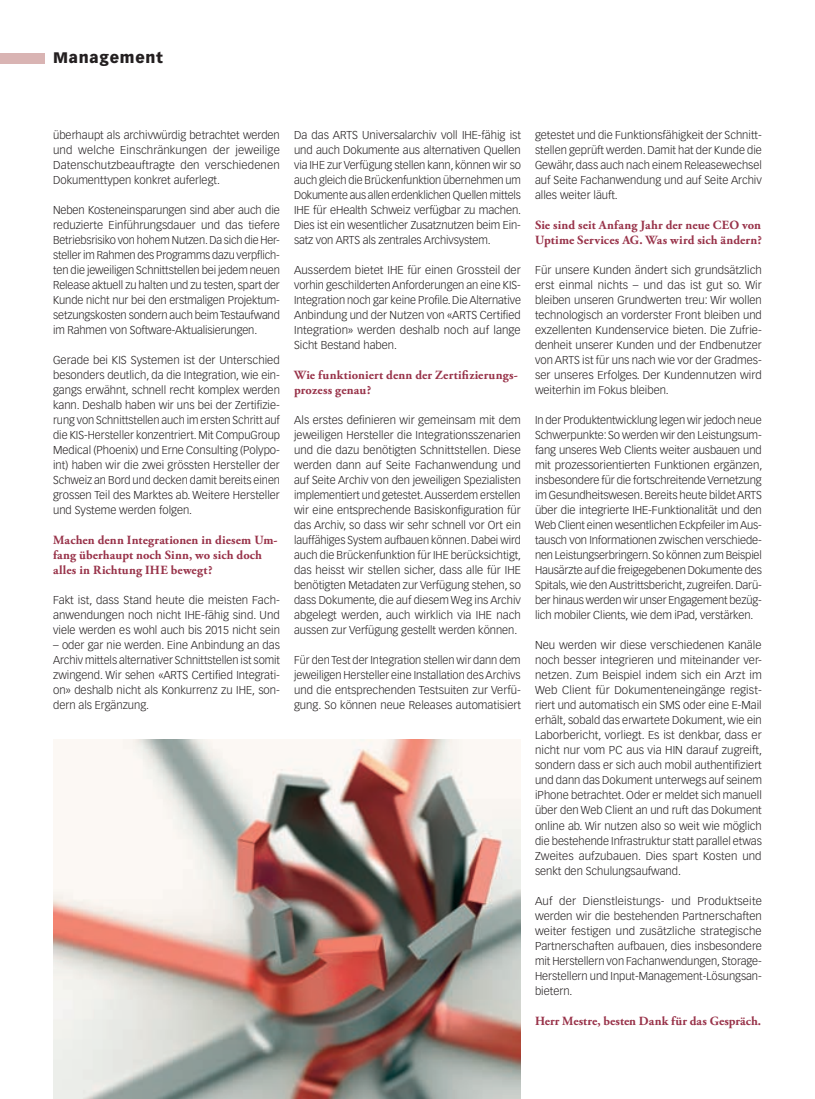
<style>
.page{position:relative;width:815px;height:1099px;background:#fff}
.page>*{position:absolute;margin:0;border:0;box-sizing:border-box;transform-origin:0 0}
.t1{font:900 15px "Vectora LT Std";letter-spacing:.05em;color:#231f20}
.t2{font:700 12.5px/15px "Adobe Garamond Pro";letter-spacing:.01em;color:#983249}
.t3{font:300 11.25px/15px "Vectora LT Std";color:#231f20;text-align:justify}
</style>
<div class="page">
<div style="left:0;top:53px;width:45px;height:10px;background:#d9b4b3"></div>
<img style="left:53px;top:739px;width:468px;height:359px">
<h1 class="t1" style="left:53px;top:49px;width:111px">Management</h1>
<p class="t3" style="left:53px;top:128px;width:228px">überhaupt als archivwürdig betrachtet werden und welche Einschränkungen der jeweilige Datenschutzbeauftragte den verschiedenen Dokumenttypen konkret auferlegt.</p>
<p class="t3" style="left:53px;top:203px;width:228px">Neben Kosteneinsparungen sind aber auch die reduzierte Einführungsdauer und das tiefere Betriebsrisiko von hohem Nutzen. Da sich die Her&shy;steller im Rahmen des Programms dazu verpflich&shy;ten die jeweiligen Schnittstellen bei jedem neuen Release aktuell zu halten und zu testen, spart der Kunde nicht nur bei den erstmaligen Projektum&shy;setzungskosten sondern auch beim Testaufwand im Rahmen von Software-Aktualisierungen.</p>
<p class="t3" style="left:53px;top:353px;width:228px">Gerade bei KIS Systemen ist der Unterschied besonders deutlich, da die Integration, wie ein&shy;gangs erwähnt, schnell recht komplex werden kann. Deshalb haben wir uns bei der Zertifizie&shy;rung von Schnittstellen auch im ersten Schritt auf die KIS-Hersteller konzentriert. Mit CompuGroup Medical (Phoenix) und Erne Consulting (Polypo&shy;int) haben wir die zwei grössten Hersteller der Schweiz an Bord und decken damit bereits einen grossen Teil des Marktes ab. Weitere Hersteller und Systeme werden folgen.</p>
<p class="t2" style="left:53px;top:533px;width:226px">Machen denn Integrationen in diesem Um&shy;fang überhaupt noch Sinn, wo sich doch alles in Richtung IHE bewegt?</p>
<p class="t3" style="left:53px;top:593px;width:228px">Fakt ist, dass Stand heute die meisten Fach&shy;anwendungen noch nicht IHE-fähig sind. Und viele werden es wohl auch bis 2015 nicht sein</p>
<p class="t3" style="left:53px;top:638px;width:228px">– oder gar nie werden. Eine Anbindung an das Archiv mittels alternativer Schnittstellen ist somit zwingend. Wir sehen «ARTS Certified Integrati&shy;on» deshalb nicht als Konkurrenz zu IHE, son&shy;dern als Ergänzung.</p>
<p class="t3" style="left:294px;top:128px;width:229px">Da das ARTS Universalarchiv voll IHE-fähig ist und auch Dokumente aus alternativen Quellen via IHE zur Verfügung stellen kann, können wir so auch gleich die Brückenfunktion übernehmen um Dokumente aus allen erdenklichen Quellen mittels IHE für eHealth Schweiz verfügbar zu machen.<br>Dies ist ein wesentlicher Zusatznutzen beim Ein&shy;satz von ARTS als zentrales Archivsystem.</p>
<p class="t3" style="left:294px;top:263px;width:228px">Ausserdem bietet IHE für einen Grossteil der vorhin geschilderten Anforderungen an eine KIS-Integration noch gar keine Profile. Die Alternative Anbindung und der Nutzen von «ARTS Certified Integration» werden deshalb noch auf lange Sicht Bestand haben.</p>
<p class="t2" style="left:294px;top:368px;width:225px">Wie funktioniert denn der Zertifizierungs&shy;prozess genau?</p>
<p class="t3" style="left:294px;top:413px;width:229px">Als erstes definieren wir gemeinsam mit dem jeweiligen Hersteller die Integrationsszenarien und die dazu benötigten Schnittstellen. Diese werden dann auf Seite Fachanwendung und auf Seite Archiv von den jeweiligen Spezialisten implementiert und getestet. Ausserdem erstellen wir eine entsprechende Basiskonfiguration für das Archiv, so dass wir sehr schnell vor Ort ein lauffähiges System aufbauen können. Dabei wird auch die Brückenfunktion für IHE berücksichtigt, das heisst wir stellen sicher, dass alle für IHE benötigten Metadaten zur Verfügung stehen, so dass Dokumente, die auf diesem Weg ins Archiv abgelegt werden, auch wirklich via IHE nach aussen zur Verfügung gestellt werden können.</p>
<p class="t3" style="left:294px;top:653px;width:228px">Für den Test der Integration stellen wir dann dem jeweiligen Hersteller eine Installation des Archivs und die entsprechenden Testsuiten zur Verfü&shy;gung. So können neue Releases automatisiert</p>
<p class="t3" style="left:535px;top:128px;width:228px">getestet und die Funktionsfähigkeit der Schnitt&shy;stellen geprüft werden. Damit hat der Kunde die Gewähr, dass auch nach einem Releasewechsel auf Seite Fachanwendung und auf Seite Archiv alles weiter läuft.</p>
<p class="t2" style="left:535px;top:218px;width:228px">Sie sind seit Anfang Jahr der neue CEO von<br>Uptime Services AG. Was wird sich ändern?</p>
<p class="t3" style="left:535px;top:263px;width:228px">Für unsere Kunden ändert sich grundsätzlich erst einmal nichts – und das ist gut so. Wir bleiben unseren Grundwerten treu: Wir wollen technologisch an vorderster Front bleiben und exzellenten Kundenservice bieten. Die Zufrie&shy;denheit unserer Kunden und der Endbenutzer von ARTS ist für uns nach wie vor der Gradmes&shy;ser unseres Erfolges. Der Kundennutzen wird weiterhin im Fokus bleiben.</p>
<p class="t3" style="left:535px;top:413px;width:229px">In der Produktentwicklung legen wir jedoch neue Schwerpunkte: So werden wir den Leistungsum&shy;fang unseres Web Clients weiter ausbauen und mit prozessorientierten Funktionen ergänzen, insbesondere für die fortschreitende Vernetzung im Gesundheitswesen. Bereits heute bildet ARTS über die integrierte IHE-Funktionalität und den Web Client einen wesentlichen Eckpfeiler im Aus&shy;tausch von Informationen zwischen verschiede&shy;nen Leistungserbringern. So können zum Beispiel Hausärzte auf die freigegebenen Dokumente des Spitals, wie den Austrittsbericht, zugreifen. Darü&shy;ber hinaus werden wir unser Engagement bezüg&shy;lich mobiler Clients, wie dem iPad, verstärken.</p>
<p class="t3" style="left:535px;top:638px;width:229px">Neu werden wir diese verschiedenen Kanäle noch besser integrieren und miteinander ver&shy;netzen. Zum Beispiel indem sich ein Arzt im Web Client für Dokumenteneingänge regist&shy;riert und automatisch ein SMS oder eine E-Mail erhält, sobald das erwartete Dokument, wie ein Laborbericht, vorliegt. Es ist denkbar, dass er nicht nur vom PC aus via HIN darauf zugreift, sondern dass er sich auch mobil authentifiziert und dann das Dokument unterwegs auf seinem iPhone betrachtet. Oder er meldet sich manuell über den Web Client an und ruft das Dokument online ab. Wir nutzen also so weit wie möglich die bestehende Infrastruktur statt parallel etwas Zweites aufzubauen. Dies spart Kosten und senkt den Schulungsaufwand.</p>
<p class="t3" style="left:535px;top:893px;width:228px">Auf der Dienstleistungs- und Produktseite werden wir die bestehenden Partnerschaften weiter festigen und zusätzliche strategische Partnerschaften aufbauen, dies insbesondere mit Herstellern von Fachanwendungen, Storage-Herstellern und Input-Management-Lösungsan&shy;bietern.</p>
<p class="t2" style="left:535px;top:1013px;width:228px">Herr Mestre, besten Dank für das Gespräch.</p>
</div>
